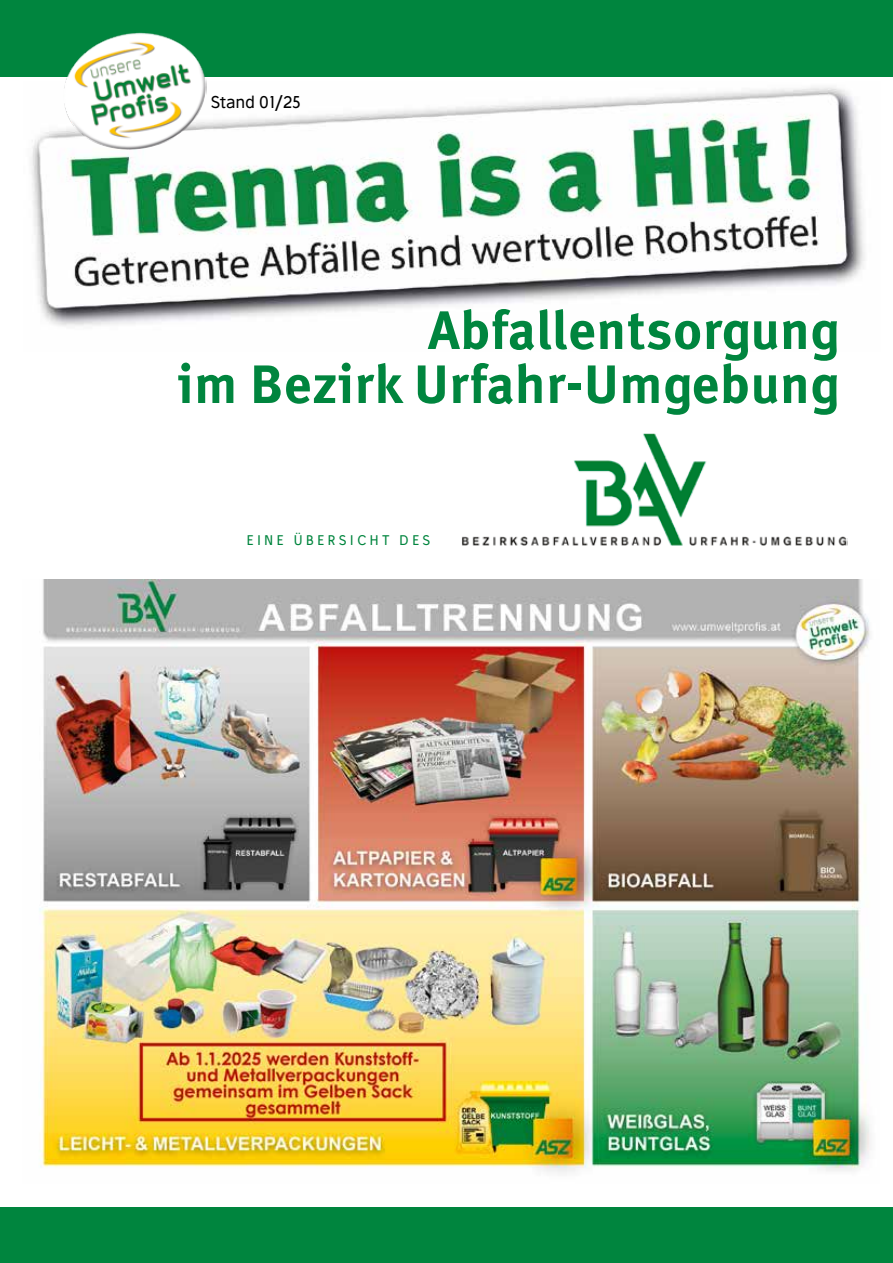
<style>
.page{position:relative;width:893px;height:1263px;background:#fff}
.page>*{position:absolute;margin:0;border:0;box-sizing:border-box;transform-origin:0 0}
.t1{font:700 54px/54px "Meta Correspondence OT";color:#00853e;text-align:right}
.t2{font:16.5px "Stilu";letter-spacing:-.01em;color:#000}
.t3{font:13.5px "Stilu";letter-spacing:.23em;color:#00853e}
</style>
<div class="page">
<div style="left:0;top:1208px;width:893px;height:55px;background:#00853e"></div>
<div style="left:0;top:0;width:893px;height:77px;background:#00853e"></div>
<img style="left:39px;top:579px;width:832px;height:594px">
<img style="left:31px;top:81px;width:834px;height:245px">
<img style="left:462px;top:434px;width:386px;height:111px">
<img style="left:64px;top:32px;width:142px;height:117px">
<p class="t2" style="left:211px;top:91px;width:92px">Stand 01/25</p>
<p class="t1" style="left:177px;top:305px;width:663px">Abfallentsorgung<br>im Bezirk Urfahr-Umgebung</p>
<p class="t3" style="left:247px;top:531px;width:185px">EINE ÜBERSICHT DES</p>
</div>
